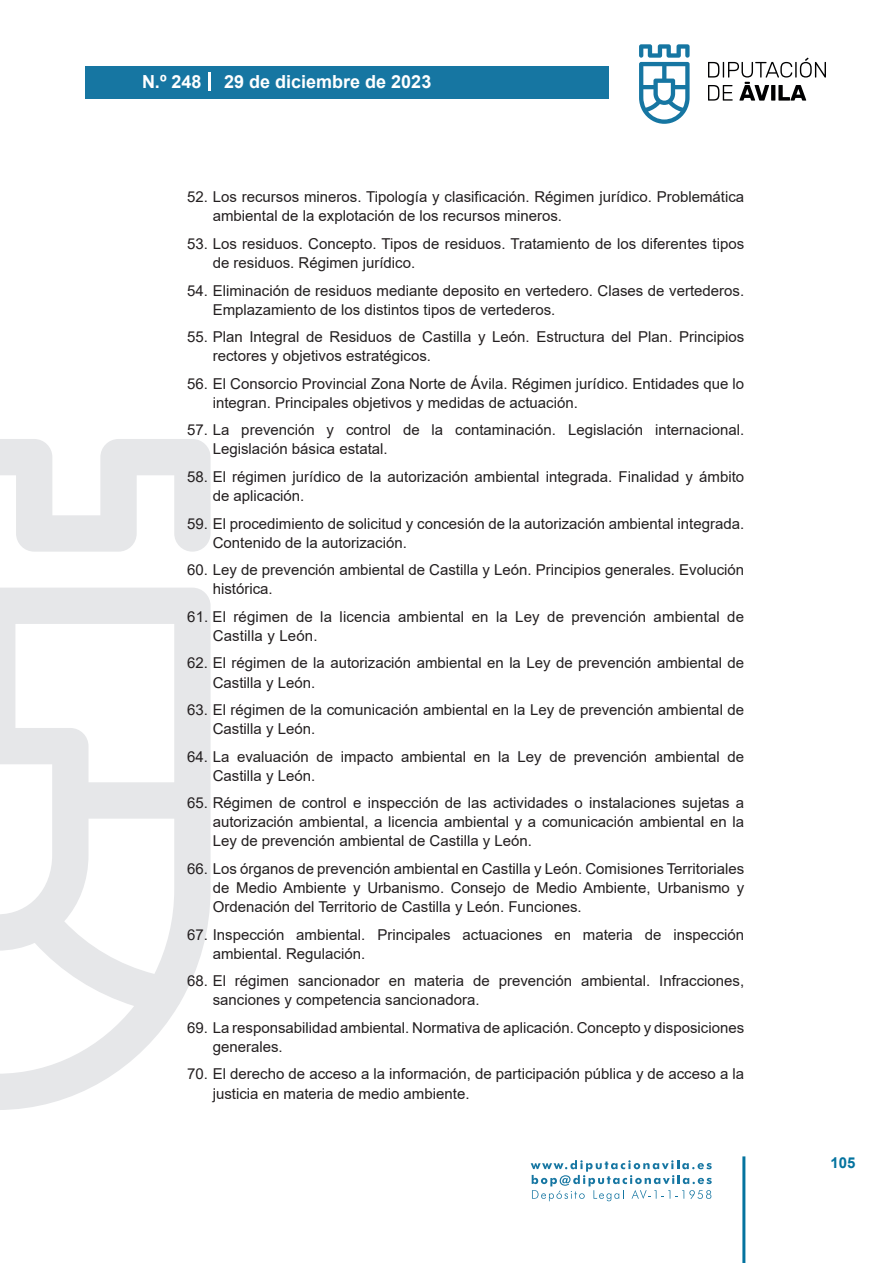
<style>
.page{position:relative;width:893px;height:1263px;background:#fff}
.page>*{position:absolute;margin:0;border:0;box-sizing:border-box;transform-origin:0 0}
.t1{font:700 18px "Arial";color:#fff}
.t2{font:15px/19px "Arial";color:#231f20}
.t3{font:700 15px "Arial";color:#04739f}
</style>
<div class="page">
<svg style="left:531px;top:1160px;width:181px;height:41px"></svg>
<div style="left:85px;top:66px;width:523px;height:33px;background:#1676a2"></div>
<svg style="left:639px;top:44px;width:51px;height:80px"></svg>
<svg style="left:708px;top:58px;width:118px;height:43px"></svg>
<hr style="left:742px;top:1156px;width:3px;height:107px;background:#04739f">
<svg style="left:208px;top:72px;width:2px;height:18px"></svg>
<svg style="left:0;top:439px;width:211px;height:671px"></svg>
<p class="t1" style="left:142px;top:69px;width:61px">N.º 248</p>
<p class="t1" style="left:224px;top:69px;width:209px">29 de diciembre de 2023</p>
<p class="t2" style="left:213px;top:187px;width:533px;text-indent:-26px">52. Los recursos mineros. Tipología y clasificación. Régimen jurídico. Problemática ambiental de la explotación de los recursos mineros.</p>
<p class="t2" style="left:213px;top:234px;width:533px;text-indent:-26px">53. Los residuos. Concepto. Tipos de residuos. Tratamiento de los diferentes tipos de residuos. Régimen jurídico.</p>
<p class="t2" style="left:213px;top:281px;width:533px;text-indent:-26px">54. Eliminación de residuos mediante deposito en vertedero. Clases de vertederos.<br>Emplazamiento de los distintos tipos de vertederos.</p>
<p class="t2" style="left:213px;top:327px;width:533px;text-indent:-26px">55. Plan Integral de Residuos de Castilla y León. Estructura del Plan. Principios rectores y objetivos estratégicos.</p>
<p class="t2" style="left:213px;top:374px;width:533px;text-indent:-26px">56. El Consorcio Provincial Zona Norte de Ávila. Régimen jurídico. Entidades que lo integran. Principales objetivos y medidas de actuación.</p>
<p class="t2" style="left:213px;top:420px;width:533px;text-indent:-26px">57. La prevención y control de la contaminación. Legislación internacional.<br>Legislación básica estatal.</p>
<p class="t2" style="left:213px;top:467px;width:533px;text-indent:-26px">58. El régimen jurídico de la autorización ambiental integrada. Finalidad y ámbito de aplicación.</p>
<p class="t2" style="left:213px;top:514px;width:533px;text-indent:-26px">59. El procedimiento de solicitud y concesión de la autorización ambiental integrada.<br>Contenido de la autorización.</p>
<p class="t2" style="left:213px;top:560px;width:533px;text-indent:-26px">60. Ley de prevención ambiental de Castilla y León. Principios generales. Evolución histórica.</p>
<p class="t2" style="left:213px;top:607px;width:533px;text-indent:-26px">61. El régimen de la licencia ambiental en la Ley de prevención ambiental de<br>Castilla y León.</p>
<p class="t2" style="left:213px;top:654px;width:533px;text-indent:-26px">62. El régimen de la autorización ambiental en la Ley de prevención ambiental de<br>Castilla y León.</p>
<p class="t2" style="left:213px;top:700px;width:533px;text-indent:-26px">63. El régimen de la comunicación ambiental en la Ley de prevención ambiental de<br>Castilla y León.</p>
<p class="t2" style="left:213px;top:747px;width:533px;text-indent:-26px">64. La evaluación de impacto ambiental en la Ley de prevención ambiental de<br>Castilla y León.</p>
<p class="t2" style="left:213px;top:793px;width:533px;text-align:justify;text-indent:-26px">65. Régimen de control e inspección de las actividades o instalaciones sujetas a autorización ambiental, a licencia ambiental y a comunicación ambiental en la Ley de prevención ambiental de Castilla y León.</p>
<p class="t2" style="left:213px;top:859px;width:533px;text-align:justify;text-indent:-26px">66. Los órganos de prevención ambiental en Castilla y León. Comisiones Territoriales de Medio Ambiente y Urbanismo. Consejo de Medio Ambiente, Urbanismo y Ordenación del Territorio de Castilla y León. Funciones.</p>
<p class="t2" style="left:213px;top:925px;width:533px;text-indent:-26px">67. Inspección ambiental. Principales actuaciones en materia de inspección ambiental. Regulación.</p>
<p class="t2" style="left:213px;top:971px;width:533px;text-indent:-26px">68. El régimen sancionador en materia de prevención ambiental. Infracciones, sanciones y competencia sancionadora.</p>
<p class="t2" style="left:213px;top:1018px;width:533px;text-indent:-26px">69. La responsabilidad ambiental. Normativa de aplicación. Concepto y disposiciones generales.</p>
<p class="t2" style="left:213px;top:1064px;width:533px;text-indent:-26px">70. El derecho de acceso a la información, de participación pública y de acceso a la justicia en materia de medio ambiente.</p>
<p class="t3" style="left:831px;top:1152px;width:27px">105</p>
</div>
